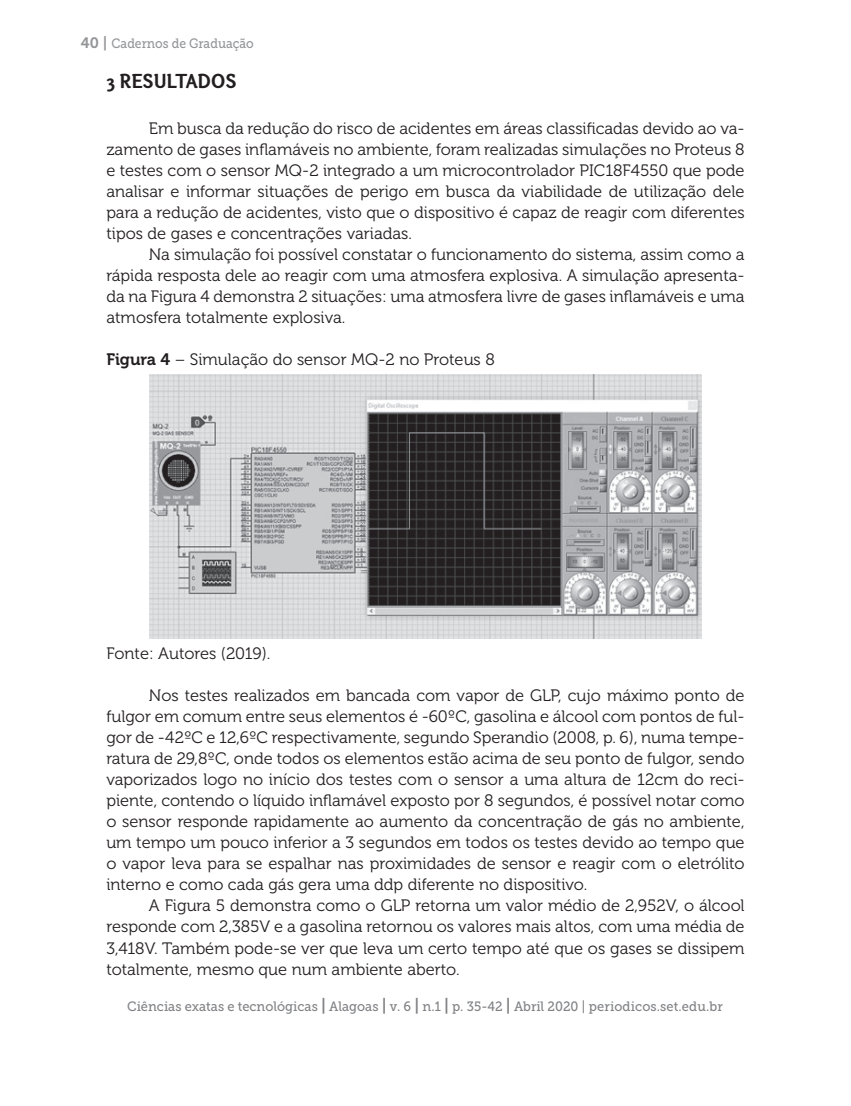
<style>
.page{position:relative;width:851px;height:1106px;background:#fff}
.page>*{position:absolute;margin:0;border:0;box-sizing:border-box;transform-origin:0 0}
.t1{font:21px "Otari Bold Limited";color:#231f20}
.t2{font:16.5px/21px "Museo 300";color:#231f20;text-align:justify}
.t3{font:13.5px "Museo Slab 500";color:#808285;scale:.95 1}
.t4{font:13.5px "Museo Slab 500";color:#939598;scale:.9 1}
.s1{font-family:"Museo 700";font-size:15px}
.s2{font-family:"Museo 700"}
.s3{font-family:"Museo 700";font-size:16.5px}
</style>
<div class="page">
<img style="left:149px;top:374px;width:552px;height:264px">
<p class="t4" style="left:81px;top:36px;width:194px"><span class="s1">40 |</span> Cadernos de Graduação</p>
<p class="t1" style="left:106px;top:68px;width:131px">3 RESULTADOS</p>
<p class="t2" style="left:106px;top:118px;width:639px;text-indent:43px">Em busca da redução do risco de acidentes em áreas classificadas devido ao va&shy;zamento de gases inflamáveis no ambiente, foram realizadas simulações no Proteus 8 e testes com o sensor MQ-2 integrado a um microcontrolador PIC18F4550 que pode analisar e informar situações de perigo em busca da viabilidade de utilização dele para a redução de acidentes, visto que o dispositivo é capaz de reagir com diferentes tipos de gases e concentrações variadas.</p>
<p class="t2" style="left:106px;top:244px;width:639px;text-indent:43px">Na simulação foi possível constatar o funcionamento do sistema, assim como a rápida resposta dele ao reagir com uma atmosfera explosiva. A simulação apresenta&shy;da na Figura 4 demonstra 2 situações: uma atmosfera livre de gases inflamáveis e uma atmosfera totalmente explosiva.</p>
<p class="t2" style="left:106px;top:349px;width:390px"><span class="s2">Figura 4</span> – Simulação do sensor MQ-2 no Proteus 8</p>
<p class="t2" style="left:106px;top:643px;width:166px">Fonte: Autores (2019).</p>
<p class="t2" style="left:106px;top:685px;width:639px;text-indent:43px">Nos testes realizados em bancada com vapor de GLP, cujo máximo ponto de fulgor em comum entre seus elementos é -60ºC, gasolina e álcool com pontos de ful&shy;gor de -42ºC e 12,6ºC respectivamente, segundo Sperandio (2008, p. 6), numa tempe&shy;ratura de 29,8ºC, onde todos os elementos estão acima de seu ponto de fulgor, sendo vaporizados logo no início dos testes com o sensor a uma altura de 12cm do reci&shy;piente, contendo o líquido inflamável exposto por 8 segundos, é possível notar como o sensor responde rapidamente ao aumento da concentração de gás no ambiente, um tempo um pouco inferior a 3 segundos em todos os testes devido ao tempo que o vapor leva para se espalhar nas proximidades de sensor e reagir com o eletrólito interno e como cada gás gera uma ddp diferente no dispositivo.</p>
<p class="t2" style="left:106px;top:895px;width:639px;text-indent:43px">A Figura 5 demonstra como o GLP retorna um valor médio de 2,952V, o álcool responde com 2,385V e a gasolina retornou os valores mais altos, com uma média de 3,418V. Também pode-se ver que leva um certo tempo até que os gases se dissipem totalmente, mesmo que num ambiente aberto.</p>
<p class="t3" style="left:127px;top:999px;width:628px">Ciências exatas e tecnológicas <span class="s3">|</span> Alagoas <span class="s3">|</span> v. 6 <span class="s3">|</span> n.1 <span class="s3">|</span> p. 35-42 <span class="s3">|</span> Abril 2020 | periodicos.set.edu.br</p>
</div>
